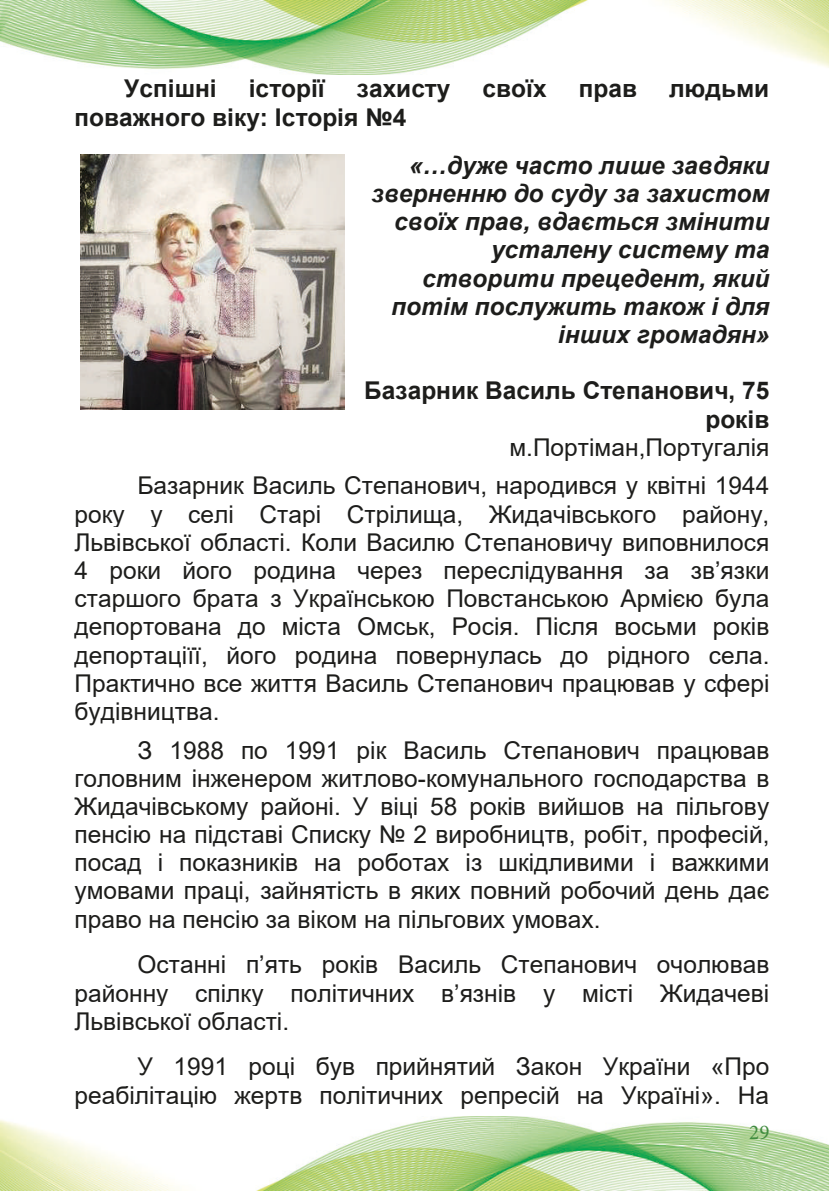
<style>
.page{position:relative;width:829px;height:1191px;background:#fff}
.page>*{position:absolute;margin:0;border:0;box-sizing:border-box;transform-origin:0 0}
.t1{font:24.5px/28.2px "Arial";color:#1d1d1b;text-align:justify}
.t2{font:italic 700 24.5px/28.2px "Arial";color:#1d1d1b;text-align:right}
.t3{font:700 24.5px/28.2px "Arial";color:#1d1d1b;text-align:right}
.t4{font:21px "Minion Pro";color:#418c40}
</style>
<div class="page">
<img style="left:0;top:1116px;width:828px;height:75px">
<img style="left:0;top:0;width:828px;height:74px">
<img style="left:80px;top:155px;width:264px;height:255px">
<p class="t3" style="left:124px;top:75px;width:94px">Успішні</p>
<p class="t3" style="left:249px;top:75px;width:78px">історії</p>
<p class="t3" style="left:357px;top:75px;width:95px">захисту</p>
<p class="t3" style="left:482px;top:75px;width:66px">своїх</p>
<p class="t3" style="left:578px;top:75px;width:60px">прав</p>
<p class="t3" style="left:669px;top:75px;width:102px">людьми</p>
<p class="t3" style="left:74px;top:103px;width:333px">поважного віку: Історія №4</p>
<p class="t2" style="left:371px;top:152px;width:399px">«…дуже часто лише завдяки зверненню до суду за захистом своїх прав, вдається змінити усталену систему та створити прецедент, який потім послужить також і для інших громадян»</p>
<p class="t3" style="left:364px;top:377px;width:406px">Базарник Василь Степанович, 75 років</p>
<p class="t1" style="left:137px;top:427px;width:633px;line-height:38.7px;text-align:right">м.Портіман,Португалія<br>Базарник Василь Степанович, народився у квітні 1944</p>
<p class="t1" style="left:74px;top:500px;width:696px">року у селі Старі Стрілища, Жидачівського району, Львівської області. Коли Василю Степановичу виповнилося 4 роки його родина через переслідування за зв’язки старшого брата з Українською Повстанською Армією була депортована до міста Омськ, Росія. Після восьми років депортаціїї, його родина повернулась до рідного села.<br>Практично все життя Василь Степанович працював у сфері будівництва.</p>
<p class="t1" style="left:74px;top:735px;width:696px;text-indent:63px">З 1988 по 1991 рік Василь Степанович працював головним інженером житлово-комунального господарства в Жидачівському районі. У віці 58 років вийшов на пільгову пенсію на підставі Списку № 2 виробництв, робіт, професій, посад і показників на роботах із шкідливими і важкими умовами праці, зайнятість в яких повний робочий день дає право на пенсію за віком на пільгових умовах.</p>
<p class="t1" style="left:74px;top:950px;width:696px;text-indent:63px">Останні п’ять років Василь Степанович очолював районну спілку політичних в’язнів у місті Жидачеві Львівської області.</p>
<p class="t1" style="left:74px;top:1052px;width:696px;text-align:right">У 1991 році був прийнятий Закон України «Про реабілітацію жертв політичних репресій на Україні». На</p>
<p class="t4" style="left:749px;top:1118px;width:22px">29</p>
</div>
